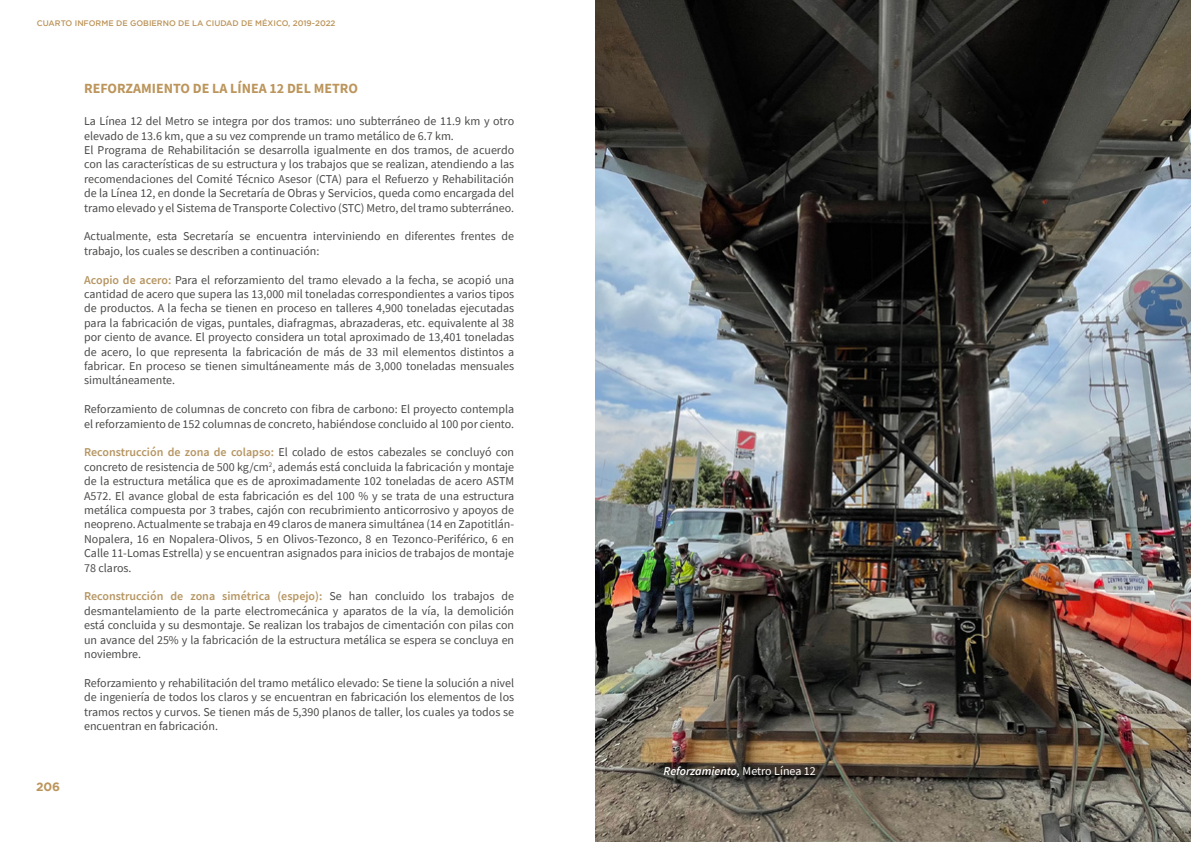
<style>
.page{position:relative;width:1191px;height:842px;background:#fff}
.page>*{position:absolute;margin:0;border:0;box-sizing:border-box;transform-origin:0 0}
.t1{font:700 14px "Source Sans Pro";color:#bc955b}
.t2{font:12px/14.4px "Source Sans Pro";color:#4a4a49;text-align:justify}
.t3{font:italic 600 12px "Source Sans Pro";color:#fff}
.t4{font:700 12px "Gotham";color:#bc955b}
.t5{font:500 8px "Gotham";color:#bc955b}
.s1{font-weight:600;color:#b69663}
.s2{font-weight:400;font-style:normal}
</style>
<div class="page">
<img style="left:595px;top:0;width:596px;height:842px">
<p class="t5" style="left:37px;top:18px;width:300px">CUARTO INFORME DE GOBIERNO DE LA CIUDAD DE MÉXICO, 2019-2022</p>
<p class="t4" style="left:36px;top:780px;width:26px">206</p>
<p class="t1" style="left:84px;top:79px;width:275px">REFORZAMIENTO DE LA LÍNEA 12 DEL METRO</p>
<p class="t2" style="left:84px;top:114px;width:431px;text-align:left">La Línea 12 del Metro se integra por dos tramos: uno subterráneo de 11.9 km y otro elevado de 13.6 km, que a su vez comprende un tramo metálico de 6.7 km.<br>El Programa de Rehabilitación se desarrolla igualmente en dos tramos, de acuerdo con las características de su estructura y los trabajos que se realizan, atendiendo a las recomendaciones del Comité Técnico Asesor (CTA) para el Refuerzo y Rehabilitación de la Línea 12, en donde la Secretaría de Obras y Servicios, queda como encargada del tramo elevado y el Sistema de Transporte Colectivo (STC) Metro, del tramo subterráneo.</p>
<p class="t2" style="left:84px;top:229px;width:431px">Actualmente, esta Secretaría se encuentra interviniendo en diferentes frentes de trabajo, los cuales se describen a continuación:</p>
<p class="t2" style="left:84px;top:272px;width:431px"><span class="s1">Acopio de acero:</span> Para el reforzamiento del tramo elevado a la fecha, se acopió una cantidad de acero que supera las 13,000 mil toneladas correspondientes a varios tipos de productos. A la fecha se tienen en proceso en talleres 4,900 toneladas ejecutadas para la fabricación de vigas, puntales, diafragmas, abrazaderas, etc. equivalente al 38 por ciento de avance. El proyecto considera un total aproximado de 13,401 toneladas de acero, lo que representa la fabricación de más de 33 mil elementos distintos a fabricar. En proceso se tienen simultáneamente más de 3,000 toneladas mensuales simultáneamente.</p>
<p class="t2" style="left:84px;top:402px;width:431px">Reforzamiento de columnas de concreto con fibra de carbono: El proyecto contempla el reforzamiento de 152 columnas de concreto, habiéndose concluido al 100 por ciento.</p>
<p class="t2" style="left:84px;top:445px;width:431px"><span class="s1">Reconstrucción de zona de colapso:</span> El colado de estos cabezales se concluyó con concreto de resistencia de 500 kg/cm<sup>2</sup>, además está concluida la fabricación y montaje de la estructura metálica que es de aproximadamente 102 toneladas de acero ASTM A572. El avance global de esta fabricación es del 100 % y se trata de una estructura metálica compuesta por 3 trabes, cajón con recubrimiento anticorrosivo y apoyos de neopreno. Actualmente se trabaja en 49 claros de manera simultánea (14 en Zapotitlán-Nopalera, 16 en Nopalera-Olivos, 5 en Olivos-Tezonco, 8 en Tezonco-Periférico, 6 en Calle 11-Lomas Estrella) y se encuentran asignados para inicios de trabajos de montaje 78 claros.</p>
<p class="t2" style="left:84px;top:589px;width:431px"><span class="s1">Reconstrucción de zona simétrica (espejo):</span> Se han concluido los trabajos de desmantelamiento de la parte electromecánica y aparatos de la vía, la demolición está concluida y su desmontaje. Se realizan los trabajos de cimentación con pilas con un avance del 25% y la fabricación de la estructura metálica se espera se concluya en noviembre.</p>
<p class="t2" style="left:84px;top:676px;width:431px">Reforzamiento y rehabilitación del tramo metálico elevado: Se tiene la solución a nivel de ingeniería de todos los claros y se encuentran en fabricación los elementos de los tramos rectos y curvos. Se tienen más de 5,390 planos de taller, los cuales ya todos se encuentran en fabricación.</p>
<p class="t3" style="left:663px;top:763px;width:154px">Reforzamiento, <span class="s2">Metro Línea 12</span></p>
</div>
